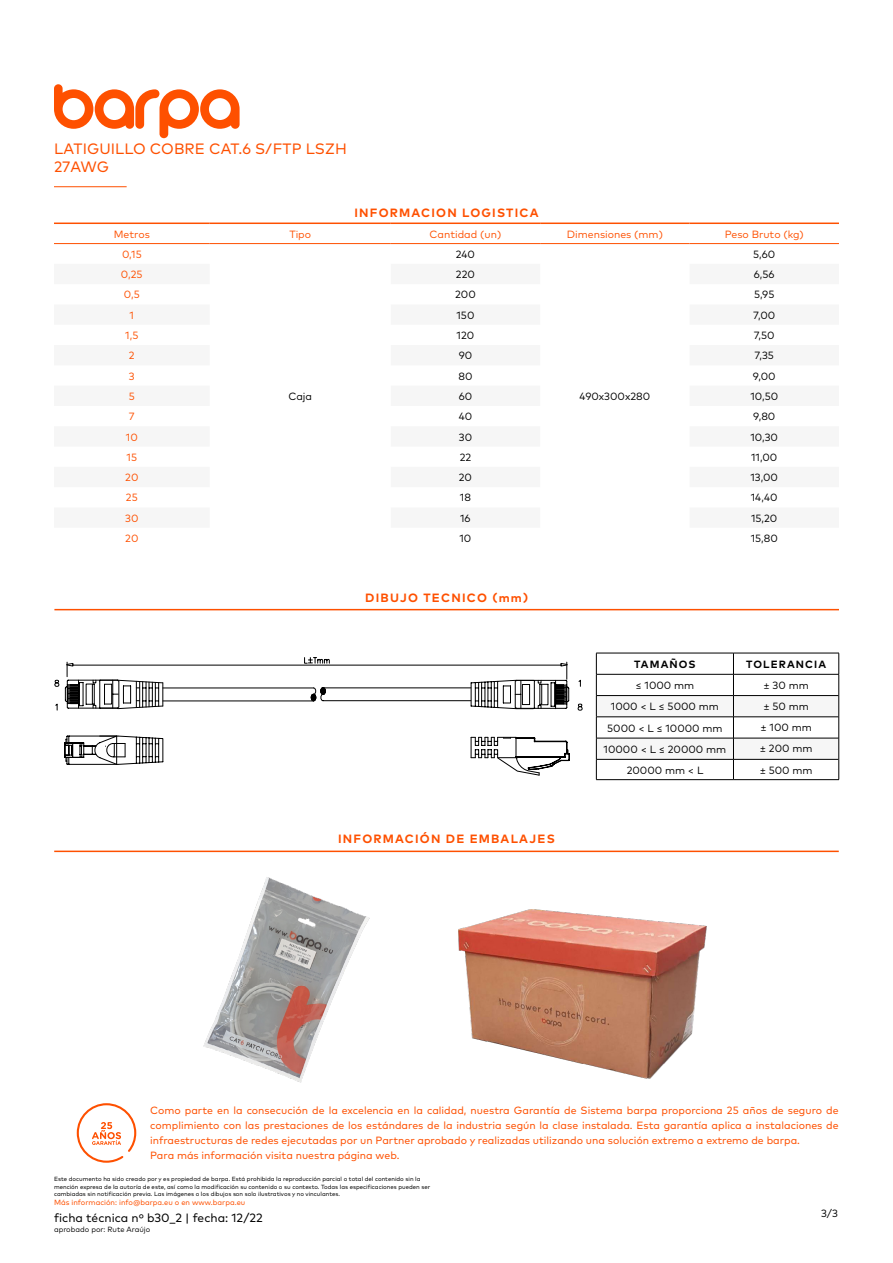
<style>
.page{position:relative;width:893px;height:1263px;background:#fff}
.page>*{position:absolute;margin:0;border:0;box-sizing:border-box;transform-origin:0 0}
.t1{font:15px/18px "Mark Pro";letter-spacing:.005em;color:#fe5000}
.t2{font:700 12px "Mark Pro";letter-spacing:.1em;color:#fe5000}
.t3{font:12px "Mark Pro";color:#000}
.t4{font:10.5px/15px "Mark Pro";color:#fe5000}
.t5{font:10.5px "Mark Pro";color:#000}
.t6{font:10.5px "Mark Pro";color:#fe5000}
.t7{font:700 10.5px "Mark Pro";letter-spacing:.105em;color:#000}
.t8{font:7.5px "Mark Pro";color:#fe5000}
.t9{font:7.5px "Mark Pro";color:#000}
.t10{font:6px/7.5px "Mark Pro";color:#000}
</style>
<div class="page">
<svg style="left:54px;top:84px;width:186px;height:54px"></svg>
<hr style="left:54px;top:186px;width:73px;height:1px;background:#fe5000">
<hr style="left:54px;top:609px;width:785px;height:1px;background:#fe5000">
<hr style="left:54px;top:850px;width:785px;height:2px;background:#fe5000">
<img style="left:203px;top:877px;width:167px;height:206px">
<img style="left:458px;top:909px;width:249px;height:170px">
<hr style="left:596px;top:779px;width:137px;height:1px;background:#000">
<hr style="left:733px;top:779px;width:106px;height:1px;background:#000">
<svg style="left:596px;top:653px;width:243px;height:126px"></svg>
<svg style="left:77px;top:1103px;width:59px;height:60px"></svg>
<svg style="left:54px;top:657px;width:529px;height:119px"></svg>
<hr style="left:54px;top:223px;width:156px;height:1px;background:#fe5000">
<hr style="left:210px;top:223px;width:181px;height:1px;background:#fe5000">
<hr style="left:391px;top:223px;width:149px;height:1px;background:#fe5000">
<hr style="left:540px;top:223px;width:150px;height:1px;background:#fe5000">
<hr style="left:690px;top:223px;width:149px;height:1px;background:#fe5000">
<hr style="left:54px;top:243px;width:156px;height:1px;background:#fe5000">
<hr style="left:210px;top:243px;width:181px;height:1px;background:#fe5000">
<hr style="left:391px;top:243px;width:149px;height:1px;background:#fe5000">
<hr style="left:540px;top:243px;width:150px;height:1px;background:#fe5000">
<hr style="left:690px;top:243px;width:149px;height:1px;background:#fe5000">
<h1 class="t1" style="left:54px;top:139px;width:294px">LATIGUILLO COBRE CAT.6 S/FTP LSZH<br>27AWG</h1>
<p class="t2" style="left:354px;top:204px;width:186px">INFORMACION LOGISTICA</p>
<p class="t6" style="left:114px;top:226px;width:38px">Metros</p>
<p class="t6" style="left:289px;top:226px;width:23px">Tipo</p>
<p class="t6" style="left:430px;top:226px;width:73px">Cantidad (un)</p>
<p class="t6" style="left:567px;top:226px;width:98px">Dimensiones (mm)</p>
<p class="t6" style="left:725px;top:226px;width:81px">Peso Bruto (kg)</p>
<p class="t6" style="left:122px;top:246px;width:21px">0,15</p>
<p class="t5" style="left:456px;top:246px;width:21px">240</p>
<p class="t5" style="left:753px;top:246px;width:24px">5,60</p>
<p class="t6" style="left:121px;top:267px;width:23px">0,25</p>
<p class="t5" style="left:456px;top:267px;width:20px">220</p>
<p class="t5" style="left:754px;top:267px;width:22px">6,56</p>
<p class="t6" style="left:124px;top:287px;width:17px">0,5</p>
<p class="t5" style="left:455px;top:287px;width:22px">200</p>
<p class="t5" style="left:754px;top:287px;width:22px">5,95</p>
<p class="t6" style="left:130px;top:307px;width:6px">1</p>
<p class="t5" style="left:456px;top:307px;width:19px">150</p>
<p class="t5" style="left:753px;top:307px;width:24px">7,00</p>
<p class="t6" style="left:125px;top:327px;width:15px">1,5</p>
<p class="t5" style="left:457px;top:327px;width:19px">120</p>
<p class="t5" style="left:754px;top:327px;width:22px">7,50</p>
<p class="t6" style="left:129px;top:348px;width:7px">2</p>
<p class="t5" style="left:459px;top:348px;width:15px">90</p>
<p class="t5" style="left:755px;top:348px;width:21px">7,35</p>
<p class="t6" style="left:129px;top:368px;width:7px">3</p>
<p class="t5" style="left:458px;top:368px;width:16px">80</p>
<p class="t5" style="left:753px;top:368px;width:24px">9,00</p>
<p class="t6" style="left:129px;top:388px;width:8px">5</p>
<p class="t5" style="left:459px;top:388px;width:15px">60</p>
<p class="t5" style="left:750px;top:388px;width:29px">10,50</p>
<p class="t6" style="left:129px;top:409px;width:7px">7</p>
<p class="t5" style="left:459px;top:409px;width:15px">40</p>
<p class="t5" style="left:753px;top:409px;width:24px">9,80</p>
<p class="t6" style="left:126px;top:429px;width:13px">10</p>
<p class="t5" style="left:459px;top:429px;width:15px">30</p>
<p class="t5" style="left:750px;top:429px;width:29px">10,30</p>
<p class="t6" style="left:127px;top:449px;width:12px">15</p>
<p class="t5" style="left:460px;top:449px;width:13px">22</p>
<p class="t5" style="left:751px;top:449px;width:28px">11,00</p>
<p class="t6" style="left:125px;top:470px;width:15px">20</p>
<p class="t5" style="left:459px;top:470px;width:15px">20</p>
<p class="t5" style="left:750px;top:470px;width:29px">13,00</p>
<p class="t6" style="left:126px;top:490px;width:13px">25</p>
<p class="t5" style="left:460px;top:490px;width:13px">18</p>
<p class="t5" style="left:751px;top:490px;width:28px">14,40</p>
<p class="t6" style="left:125px;top:510px;width:15px">30</p>
<p class="t5" style="left:460px;top:510px;width:12px">16</p>
<p class="t5" style="left:751px;top:510px;width:28px">15,20</p>
<p class="t6" style="left:125px;top:530px;width:15px">20</p>
<p class="t5" style="left:460px;top:530px;width:13px">10</p>
<p class="t5" style="left:751px;top:530px;width:29px">15,80</p>
<p class="t5" style="left:288px;top:388px;width:25px">Caja</p>
<p class="t5" style="left:579px;top:388px;width:72px">490x300x280</p>
<p class="t2" style="left:365px;top:588px;width:165px">DIBUJO TECNICO (mm)</p>
<p class="t2" style="left:338px;top:830px;width:218px">INFORMACIÓN DE EMBALAJES</p>
<p class="t7" style="left:634px;top:656px;width:63px">TAMAÑOS</p>
<p class="t7" style="left:746px;top:656px;width:81px">TOLERANCIA</p>
<p class="t5" style="left:635px;top:677px;width:60px">≤ 1000 mm</p>
<p class="t5" style="left:763px;top:677px;width:47px">± 30 mm</p>
<p class="t5" style="left:611px;top:699px;width:109px">1000 &lt; L ≤ 5000 mm</p>
<p class="t5" style="left:763px;top:698px;width:47px">± 50 mm</p>
<p class="t5" style="left:607px;top:720px;width:117px">5000 &lt; L ≤ 10000 mm</p>
<p class="t5" style="left:760px;top:719px;width:53px">± 100 mm</p>
<p class="t5" style="left:604px;top:741px;width:124px">10000 &lt; L ≤ 20000 mm</p>
<p class="t5" style="left:760px;top:741px;width:54px">± 200 mm</p>
<p class="t5" style="left:627px;top:762px;width:78px">20000 mm &lt; L</p>
<p class="t5" style="left:760px;top:762px;width:54px">± 500 mm</p>
<p class="t4" style="left:150px;top:1102px;width:690px">Como parte en la consecución de la excelencia en la calidad, nuestra Garantía de Sistema barpa proporciona 25 años de seguro de complimiento con las prestaciones de los estándares de la industria según la clase instalada. Esta garantía aplica a instalaciones de infraestructuras de redes ejecutadas por un Partner aprobado y realizadas utilizando una solución extremo a extremo de barpa.<br>Para más información visita nuestra página web.</p>
<p class="t10" style="left:54px;top:1175px;width:378px">Este documento ha sido creado por y es propiedad de barpa. Está prohibida la reproducción parcial o total del contenido sin la mención expresa de la autoría de este, así como la modificación su contenido o su contexto. Todas las especificaciones pueden ser cambiadas sin notificación previa. Las imágenes o los dibujos son solo ilustrativos y no vinculantes.</p>
<p class="t8" style="left:54px;top:1197px;width:193px">Más información: info@barpa.eu o en www.barpa.eu</p>
<p class="t3" style="left:54px;top:1208px;width:210px">ficha técnica nº b30_2 | fecha: 12/22</p>
<p class="t9" style="left:54px;top:1224px;width:98px">aprobado por: Rute Araújo</p>
<p class="t5" style="left:821px;top:1206px;width:18px">3/3</p>
</div>
